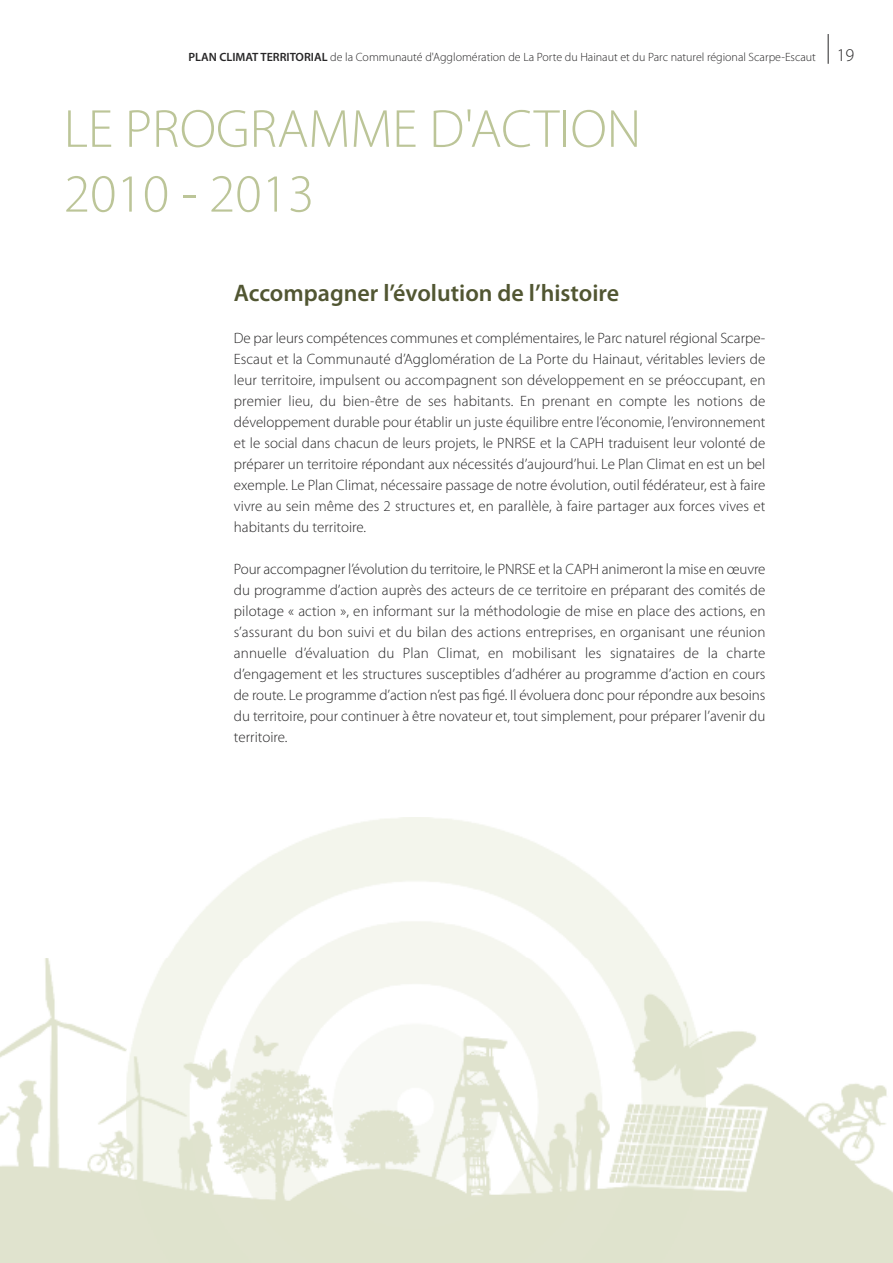
<style>
.page{position:relative;width:893px;height:1263px;background:#fff}
.page>*{position:absolute;margin:0;border:0;box-sizing:border-box;transform-origin:0 0}
.t1{font:300 54px/64.8px "Myriad Pro";color:#bcc598}
.t2{font:600 24px "Myriad Pro";color:#515632}
.t3{font:300 15px/21px "Myriad Pro";color:#272627;text-align:justify}
.t4{font:300 12px "Myriad Pro";color:#272627}
.s1{font-weight:600}
.s2{font-size:18px}
</style>
<div class="page">
<img style="left:0;top:958px;width:893px;height:305px">
<hr style="left:828px;top:34px;width:1px;height:30px;background:#272627">
<p class="t4" style="left:188px;top:52px;width:667px"><span class="s1">PLAN CLIMAT TERRITORIAL</span> de la Communauté d'Agglomération de La Porte du Hainaut et du Parc naturel régional Scarpe-Escaut <span class="s2">19</span></p>
<h1 class="t1" style="left:64px;top:101px;width:579px">LE PROGRAMME D'ACTION<br>2010 - 2013</h1>
<h2 class="t2" style="left:234px;top:284px;width:387px">Accompagner l’évolution de l’histoire</h2>
<p class="t3" style="left:234px;top:328px;width:533px">De par leurs compétences communes et complémentaires, le Parc naturel régional Scarpe-Escaut et la Communauté d’Agglomération de La Porte du Hainaut, véritables leviers de leur territoire, impulsent ou accompagnent son développement en se préoccupant, en premier lieu, du bien-être de ses habitants. En prenant en compte les notions de développement durable pour établir un juste équilibre entre l’économie, l’environnement et le social dans chacun de leurs projets, le PNRSE et la CAPH traduisent leur volonté de préparer un territoire répondant aux nécessités d’aujourd’hui. Le Plan Climat en est un bel exemple. Le Plan Climat, nécessaire passage de notre évolution, outil fédérateur, est à faire vivre au sein même des 2 structures et, en parallèle, à faire partager aux forces vives et habitants du territoire.</p>
<p class="t3" style="left:234px;top:559px;width:533px">Pour accompagner l’évolution du territoire, le PNRSE et la CAPH animeront la mise en œuvre du programme d’action auprès des acteurs de ce territoire en préparant des comités de pilotage « action », en informant sur la méthodologie de mise en place des actions, en s’assurant du bon suivi et du bilan des actions entreprises, en organisant une réunion annuelle d’évaluation du Plan Climat, en mobilisant les signataires de la charte d’engagement et les structures susceptibles d’adhérer au programme d’action en cours de route. Le programme d’action n’est pas figé. Il évoluera donc pour répondre aux besoins du territoire, pour continuer à être novateur et, tout simplement, pour préparer l’avenir du territoire.</p>
</div>
